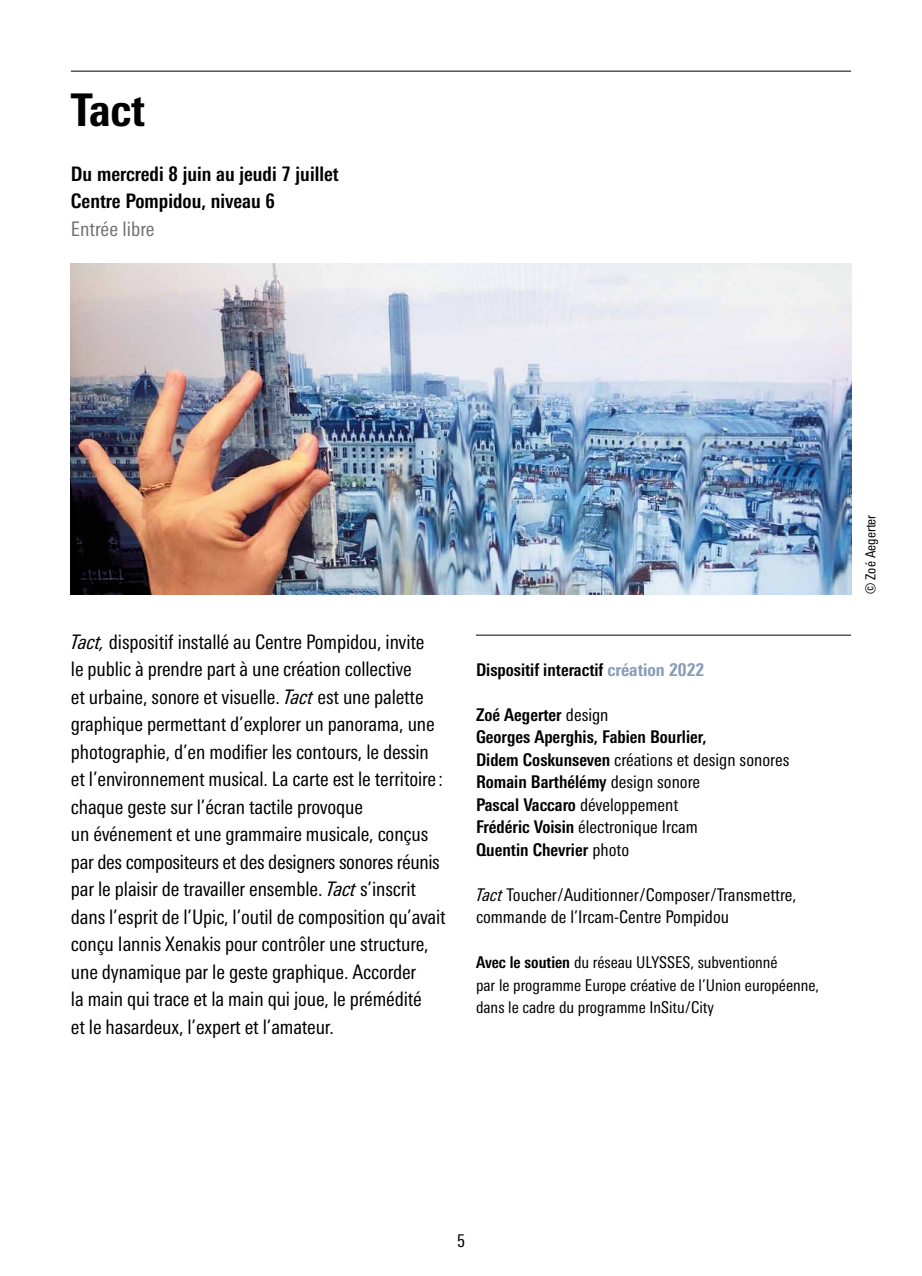
<style>
.page{position:relative;width:922px;height:1276px;background:#fff}
.page>*{position:absolute;margin:0;border:0;box-sizing:border-box;transform-origin:0 0}
.t1{font:800 condensed 45px "Univers Next Pro";color:#000}
.t2{font:condensed 20px/27.5px "Univers Next Pro";letter-spacing:-.005em;color:#000}
.t3{font:700 condensed 20px/27.5px "Univers Next Pro";color:#000}
.t4{font:condensed 20px "Univers Next Pro";color:#707172}
.t5{font:700 condensed 17.5px/22.5px "Univers Next Pro";color:#000}
.t6{font:condensed 17.5px/22.5px "Univers Next Pro";color:#000}
.t7{font:condensed 16.25px/22.5px "Univers Next Pro";color:#000}
.t8{font:condensed 13.75px "Univers Next Pro";color:#000}
.s1{font-style:italic}
.s2{font-weight:800;color:#889eb8}
.s3{font-weight:400}
.s4{font-weight:700}
</style>
<div class="page">
<hr style="left:476px;top:635px;width:374px;height:1px;background:#000">
<img style="left:71px;top:263px;width:779px;height:331px">
<hr style="left:71px;top:71px;width:779px;height:1px;background:#000">
<h1 class="t1" style="left:71px;top:83px;width:76px">Tact</h1>
<p class="t3" style="left:71px;top:160px;width:269px">Du mercredi 8 juin au jeudi 7 juillet<br>Centre Pompidou, niveau 6</p>
<p class="t4" style="left:71px;top:217px;width:85px">Entrée libre</p>
<p class="t2" style="left:71px;top:627px;width:376px"><span class="s1">Tact,</span> dispositif installé au Centre Pompidou, invite<br>le public à prendre part à une création collective<br>et urbaine, sonore et visuelle. <span class="s1">Tact</span> est une palette graphique permettant d’explorer un panorama, une photographie, d’en modifier les contours, le dessin et l’environnement musical. La carte est le territoire : chaque geste sur l’écran tactile provoque<br>un événement et une grammaire musicale, conçus par des compositeurs et des designers sonores réunis par le plaisir de travailler ensemble. <span class="s1">Tact</span> s’inscrit dans l’esprit de l’Upic, l’outil de composition qu’avait conçu Iannis Xenakis pour contrôler une structure, une dynamique par le geste graphique. Accorder<br>la main qui trace et la main qui joue, le prémédité<br>et le hasardeux, l’expert et l’amateur.</p>
<p class="t5" style="left:476px;top:658px;width:230px">Dispositif interactif <span class="s2">création 2022</span></p>
<p class="t5" style="left:476px;top:703px;width:315px">Zoé Aegerter <span class="s3">design<br></span>Georges Aperghis, Fabien Bourlier,<br>Didem Coskunseven <span class="s3">créations et design sonores<br></span>Romain Barthélémy <span class="s3">design sonore<br></span>Pascal Vaccaro <span class="s3">développement<br></span>Frédéric Voisin <span class="s3">électronique Ircam<br></span>Quentin Chevrier <span class="s3">photo</span></p>
<p class="t6" style="left:476px;top:883px;width:322px"><span class="s1">Tact</span> Toucher/Auditionner/Composer/Transmettre, commande de l’Ircam-Centre Pompidou</p>
<p class="t7" style="left:476px;top:951px;width:344px"><span class="s4">Avec le soutien</span> du réseau ULYSSES, subventionné<br>par le programme Europe créative de l’Union européenne, dans le cadre du programme InSitu/City</p>
<p class="t8" style="left:862px;top:594px;width:81px;rotate:-90deg">© Zoé Aegerter</p>
<p class="t6" style="left:457px;top:1229px;width:9px">5</p>
</div>
